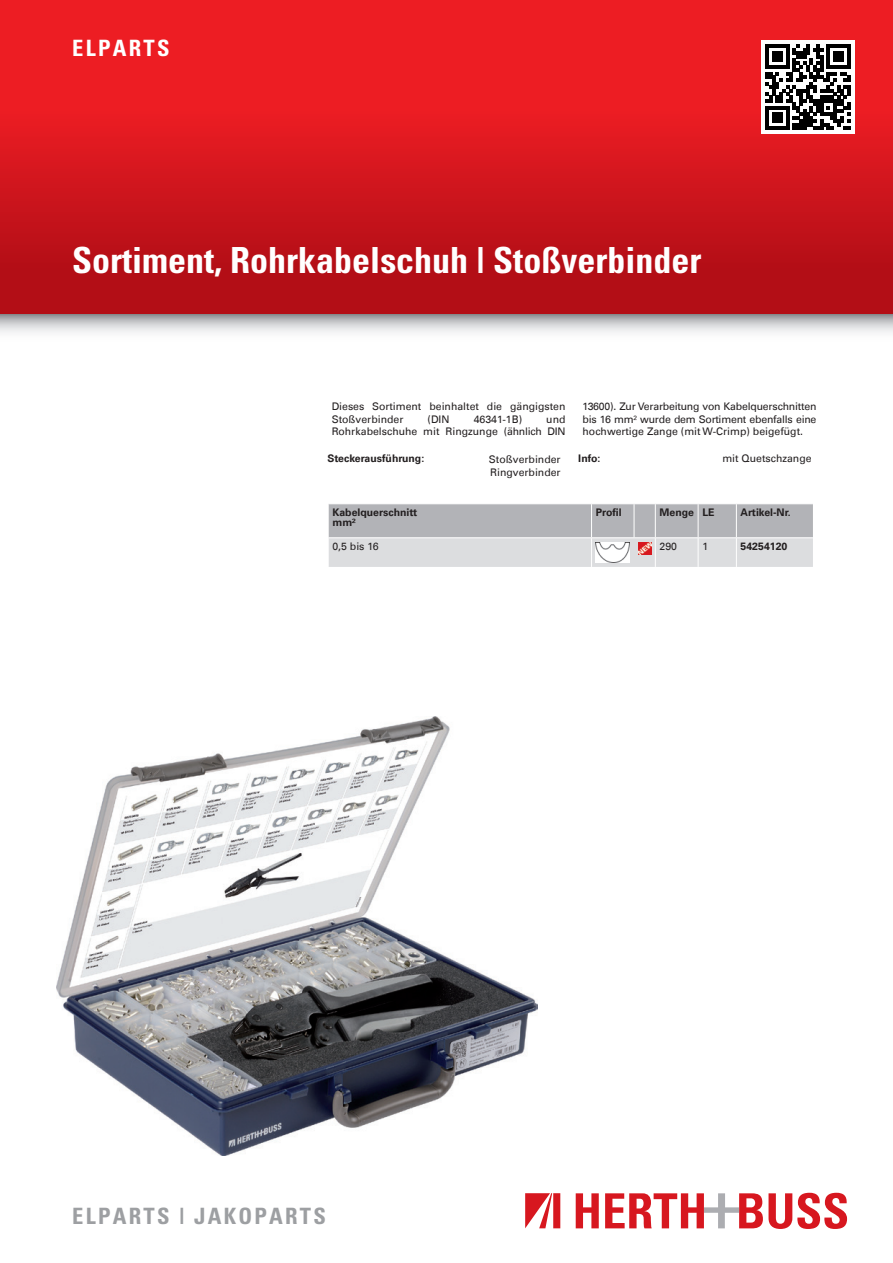
<style>
.page{position:relative;width:893px;height:1263px;background:#fff}
.page>*{position:absolute;margin:0;border:0;box-sizing:border-box;transform-origin:0 0}
.t1{font:700 condensed 36px "Univers";color:#fff}
.t2{font:700 condensed 22.5px "Univers";letter-spacing:.1em;color:#9d9fa2}
.t3{font:700 condensed 22.5px "Univers";letter-spacing:.1em;color:#fff}
.t4{font:10.5px/12.6px "Univers Com 55 Roman";color:#231f20}
.t5{font:700 10.5px/10.5px "Univers Com 65";color:#231f20}
</style>
<div class="page">
<img style="left:0;top:0;width:893px;height:333px">
<div style="left:761px;top:40px;width:94px;height:94px;background:#fff"></div>
<svg style="left:765px;top:45px;width:85px;height:85px"></svg>
<img style="left:56px;top:716px;width:482px;height:439px">
<svg style="left:576px;top:1193px;width:23px;height:35px"></svg>
<svg style="left:605px;top:1193px;width:242px;height:36px"></svg>
<svg style="left:525px;top:1193px;width:35px;height:35px"></svg>
<svg style="left:328px;top:504px;width:485px;height:63px;background:#c7c7ca"></svg>
<h2 class="t3" style="left:72px;top:34px;width:99px">ELPARTS</h2>
<h1 class="t1" style="left:72px;top:238px;width:630px">Sortiment, Rohrkabelschuh | Stoßverbinder</h1>
<p class="t4" style="left:332px;top:400px;width:235px">Dieses Sortiment beinhaltet die gängigsten<br>Stoßverbinder</p>
<p class="t4" style="left:428px;top:413px;width:24px">(DIN</p>
<p class="t4" style="left:474px;top:413px;width:50px">46341-1B)</p>
<p class="t4" style="left:332px;top:413px;width:235px;text-align:right">und<br>Rohrkabelschuhe mit Ringzunge (ähnlich DIN</p>
<p class="t4" style="left:583px;top:400px;width:235px;text-align:justify">13600). Zur Verarbeitung von Kabelquerschnitten bis 16 mm² wurde dem Sortiment ebenfalls eine hochwertige Zange (mit W-Crimp) beigefügt.</p>
<p class="t5" style="left:327px;top:453px;width:98px">Steckerausführung:</p>
<p class="t4" style="left:489px;top:452px;width:73px;line-height:13.5px">Stoßverbinder<br>Ringverbinder</p>
<p class="t5" style="left:578px;top:453px;width:24px">Info:</p>
<p class="t4" style="left:722px;top:452px;width:91px">mit Quetschzange</p>
<p class="t5" style="left:332px;top:507px;width:86px">Kabelquerschnitt mm²</p>
<p class="t5" style="left:596px;top:507px;width:27px">Profil</p>
<p class="t5" style="left:660px;top:507px;width:56px">Menge LE</p>
<p class="t5" style="left:741px;top:507px;width:52px">Artikel-Nr.</p>
<p class="t4" style="left:332px;top:540px;width:48px">0,5 bis 16</p>
<p class="t4" style="left:660px;top:540px;width:19px">290</p>
<p class="t4" style="left:702px;top:540px;width:7px">1</p>
<p class="t5" style="left:741px;top:541px;width:48px">54254120</p>
<h2 class="t2" style="left:72px;top:1202px;width:255px">ELPARTS | JAKOPARTS</h2>
</div>
